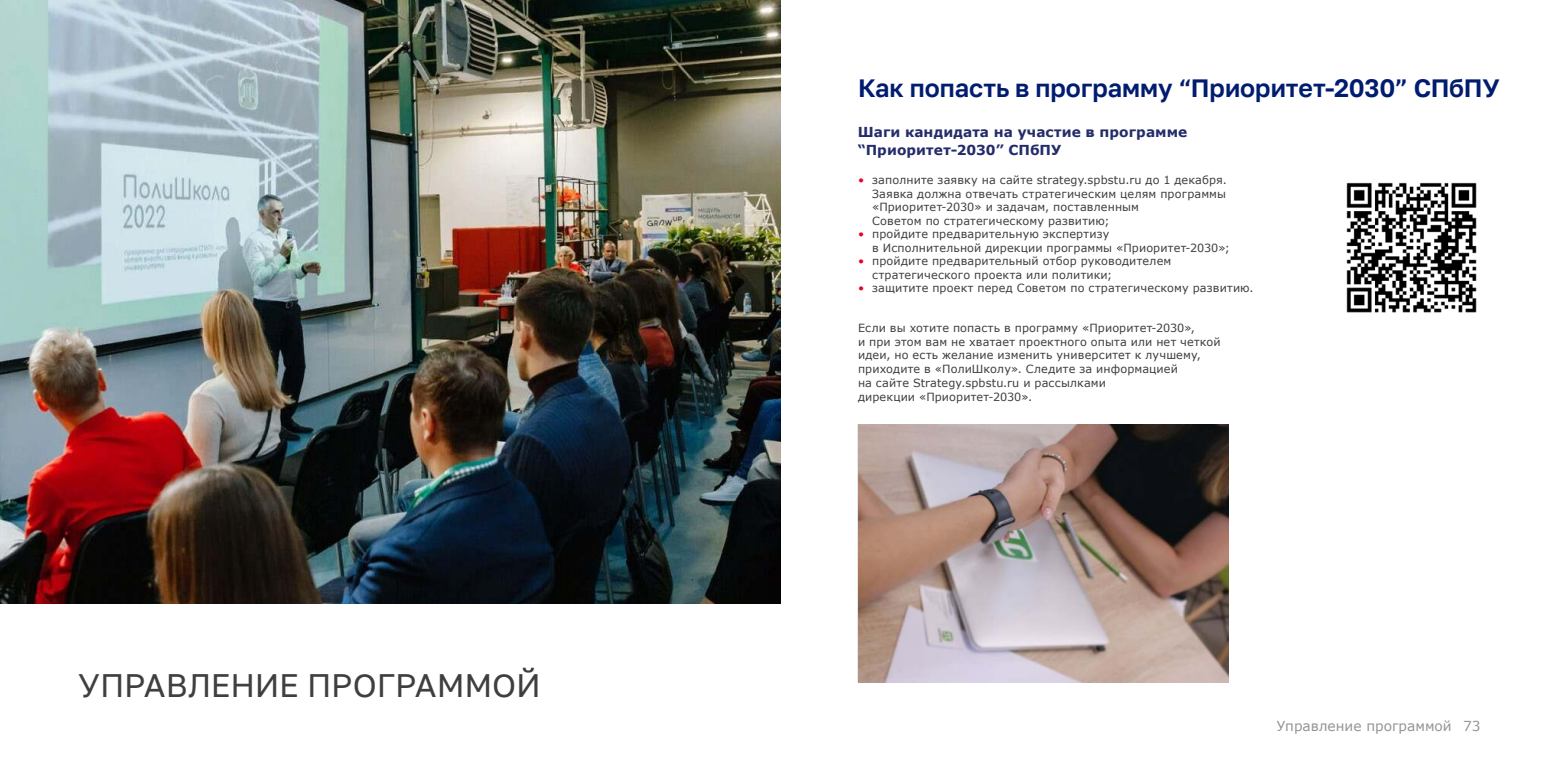
<style>
.page{position:relative;width:1560px;height:780px;background:#fff}
.page>*{position:absolute;margin:0;border:0;box-sizing:border-box;transform-origin:0 0}
.t1{font:32.5px "Golos Text";letter-spacing:-.01em;color:#3f3f3f}
.t2{font:600 25px "Golos Text";letter-spacing:-.005em;color:#001c70}
.t3{font:700 13.75px/17.5px "Verdana";letter-spacing:.005em;color:#242c69}
.t4{font:13.75px "Verdana";color:#939597}
.t5{font:11.25px/13.5px "Verdana";letter-spacing:.01em;color:#3f3f3f}
.s1{color:#ea0028}
</style>
<div class="page">
<img style="left:0;top:0;width:780px;height:603px">
<img style="left:857px;top:424px;width:370px;height:258px">
<img style="left:1346px;top:182px;width:131px;height:131px">
<h1 class="t1" style="left:78px;top:666px;width:464px">УПРАВЛЕНИЕ ПРОГРАММОЙ</h1>
<h2 class="t2" style="left:857px;top:73px;width:643px">Как попасть в программу “Приоритет-2030” СПбПУ</h2>
<p class="t3" style="left:857px;top:123px;width:331px">Шаги кандидата на участие в программе “Приоритет-2030” СПбПУ</p>
<p class="t5" style="left:872px;top:173px;width:356px;text-indent:-14px"><span class="s1">•</span> заполните заявку на сайте strategy.spbstu.ru до 1 декабря.<br>Заявка должна отвечать стратегическим целям программы «Приоритет-2030» и задачам, поставленным<br>Советом по стратегическому развитию;</p>
<p class="t5" style="left:872px;top:227px;width:359px;text-indent:-14px"><span class="s1">•</span> пройдите предварительную экспертизу<br>в Исполнительной дирекции программы «Приоритет-2030»;</p>
<p class="t5" style="left:872px;top:254px;width:301px;text-indent:-14px"><span class="s1">•</span> пройдите предварительный отбор руководителем стратегического проекта или политики;</p>
<p class="t5" style="left:857px;top:281px;width:397px"><span class="s1">•</span> защитите проект перед Советом по стратегическому развитию.</p>
<p class="t5" style="left:857px;top:321px;width:364px">Если вы хотите попасть в программу «Приоритет-2030»,<br>и при этом вам не хватает проектного опыта или нет четкой идеи, но есть желание изменить университет к лучшему, приходите в «ПолиШколу». Следите за информацией<br>на сайте Strategy.spbstu.ru и рассылками<br>дирекции «Приоритет-2030».</p>
<p class="t4" style="left:1276px;top:716px;width:205px">Управление программой 73</p>
</div>
